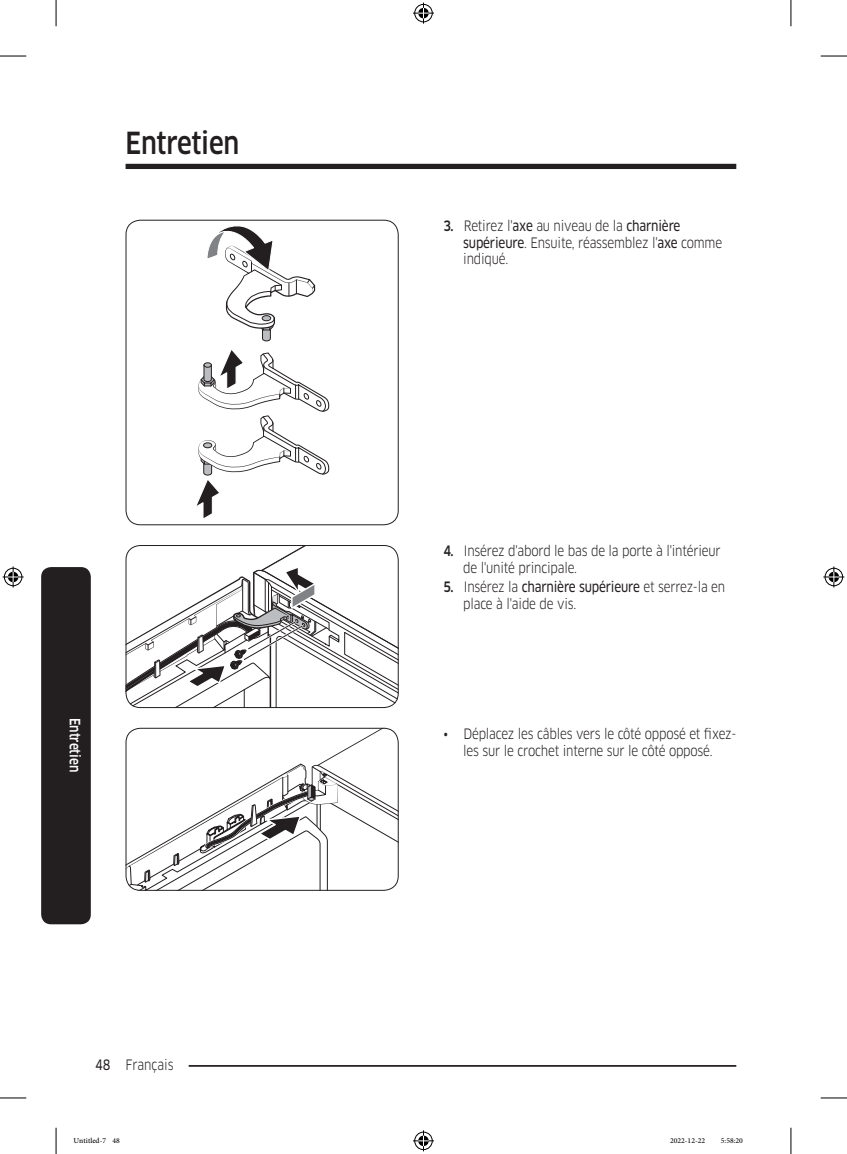
<style>
.page{position:relative;width:847px;height:1154px;background:#fff}
.page>*{position:absolute;margin:0;border:0;box-sizing:border-box;transform-origin:0 0}
.t1{font:500 29.75px "Samsung Clan Pro";letter-spacing:-.01em;color:#231f20;scale:.85 1}
.t2{font:14px/16.8px "Samsung Clan Pro";letter-spacing:-.015em;color:#231f20;scale:.85 1}
.Sidebar{font:500 14px "Samsung Clan Pro";color:#fff;scale:.85 1}
.t3{font:10.5px "Adobe Arabic";color:#000}
.s1{font-family:"Samsung Clan Pro News"}
.s2{font-weight:500}
</style>
<div class="page">
<div style="left:125px;top:164px;width:611px;height:5px;background:#231f20"></div>
<hr style="left:125px;top:1065px;width:611px;height:2px;background:#231f20">
<div style="left:111px;top:1055px;width:78px;height:17px;background:#fff"></div>
<div style="left:41px;top:567px;width:50px;height:357px;background:#231f20;border-radius:10px"></div>
<svg style="left:196px;top:226px;width:133px;height:292px"></svg>
<div style="left:125px;top:220px;width:273px;height:305px;border:1px solid #231f20;border-radius:14px"></div>
<svg style="left:127px;top:545px;width:271px;height:163px"></svg>
<div style="left:125px;top:545px;width:273px;height:163px;border:1px solid #231f20;border-radius:14px"></div>
<svg style="left:126px;top:728px;width:272px;height:163px"></svg>
<div style="left:125px;top:728px;width:273px;height:163px;border:1px solid #231f20;border-radius:14px"></div>
<svg style="left:0;top:56px;width:26px;height:1px"></svg>
<svg style="left:820px;top:56px;width:26px;height:1px"></svg>
<svg style="left:0;top:1097px;width:26px;height:1px"></svg>
<svg style="left:820px;top:1097px;width:26px;height:1px"></svg>
<svg style="left:56px;top:0;width:1px;height:26px"></svg>
<svg style="left:56px;top:1128px;width:1px;height:26px"></svg>
<svg style="left:790px;top:0;width:1px;height:26px"></svg>
<svg style="left:790px;top:1128px;width:1px;height:26px"></svg>
<svg style="left:413px;top:3px;width:21px;height:21px"></svg>
<svg style="left:413px;top:1130px;width:21px;height:21px"></svg>
<svg style="left:3px;top:566px;width:21px;height:21px"></svg>
<svg style="left:823px;top:566px;width:21px;height:21px"></svg>
<h1 class="t1" style="left:125px;top:125px;width:135px">Entretien</h1>
<p class="Sidebar" style="left:83px;top:718px;width:66px;rotate:90deg">Entretien</p>
<p class="t2" style="left:95px;top:1056px;width:94px"><span class="s1">48</span> Français</p>
<p class="t2" style="left:463px;top:217px;width:306px;text-indent:-20px"><span class="s2">3.</span> Retirez l'<span class="s1">axe</span> au niveau de la <span class="s1">charnière supérieure</span>. Ensuite, réassemblez l'<span class="s1">axe</span> comme indiqué.</p>
<p class="t2" style="left:463px;top:542px;width:304px;text-indent:-20px"><span class="s2">4.</span> Insérez d'abord le bas de la porte à l'intérieur de l'unité principale.</p>
<p class="t2" style="left:463px;top:579px;width:310px;text-indent:-20px"><span class="s2">5.</span> Insérez la <span class="s1">charnière supérieure</span> et serrez-la en place à l'aide de vis.</p>
<p class="t2" style="left:443px;top:725px;width:346px;text-align:center">• Déplacez les câbles vers le côté opposé et fixez&shy;les sur le crochet interne sur le côté opposé.</p>
<p class="t3" style="left:74px;top:1133px;width:48px">Untitled-7 48</p>
<p class="t3" style="left:669px;top:1133px;width:37px">2022-12-22</p>
<p class="t3" style="left:720px;top:1133px;width:24px">5:58:20</p>
</div>
